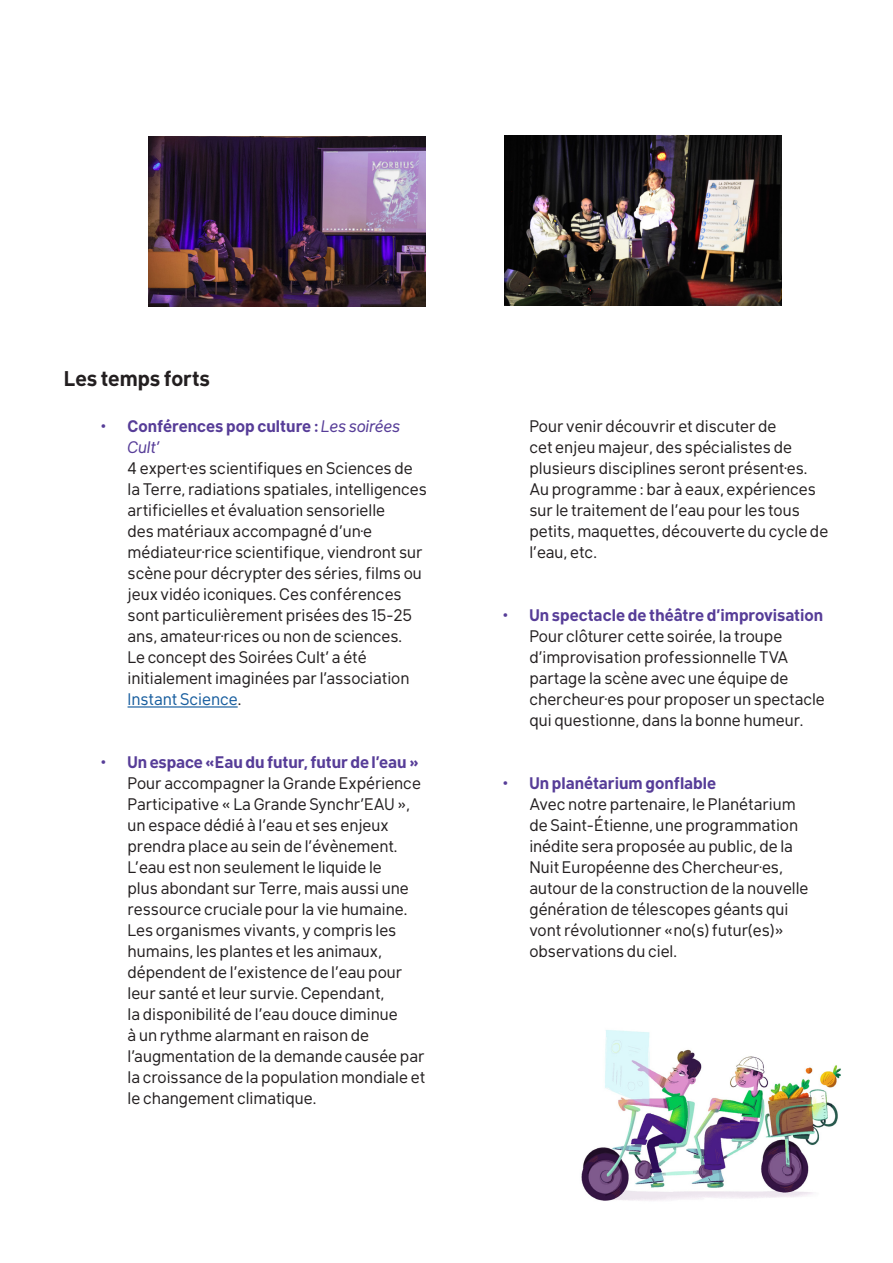
<style>
.page{position:relative;width:893px;height:1263px;background:#fff}
.page>*{position:absolute;margin:0;border:0;box-sizing:border-box;transform-origin:0 0}
.t1{font:700 21px "Klima";color:#231f20}
.t2{font:16.5px/21px "Klima";color:#231f20}
.t3{font:700 16.5px "Klima";letter-spacing:-.005em;color:#573d98}
.s1{font-weight:700;color:#573d98}
.s2{font-style:italic;color:#573d98}
.s3{color:#175d9e}
</style>
<div class="page">
<hr style="left:128px;top:706px;width:110px;height:1px;background:#175d9e">
<img style="left:149px;top:136px;width:276px;height:170px">
<img style="left:505px;top:135px;width:276px;height:170px">
<img style="left:581px;top:1030px;width:260px;height:171px">
<p class="t1" style="left:64px;top:363px;width:148px">Les temps forts</p>
<p class="t2" style="left:128px;top:415px;width:301px;text-indent:-27px"><span class="s1">• Conférences pop culture :</span> <span class="s2">Les soirées Cult’<br></span>4 expert·es scientifiques en Sciences de la Terre, radiations spatiales, intelligences artificielles et évaluation sensorielle<br>des matériaux accompagné d’un·e médiateur·rice scientifique, viendront sur scène pour décrypter des séries, films ou jeux vidéo iconiques. Ces conférences sont particulièrement prisées des 15-25 ans, amateur·rices ou non de sciences.<br>Le concept des Soirées Cult’ a été initialement imaginées par l’association <span class="s3">Instant Science</span>.</p>
<p class="t3" style="left:101px;top:750px;width:320px">• Un espace «Eau du futur, futur de l’eau »</p>
<p class="t2" style="left:128px;top:772px;width:299px">Pour accompagner la Grande Expérience Participative « La Grande Synchr’EAU », un espace dédié à l’eau et ses enjeux prendra place au sein de l’évènement.<br>L’eau est non seulement le liquide le<br>plus abondant sur Terre, mais aussi une ressource cruciale pour la vie humaine.<br>Les organismes vivants, y compris les humains, les plantes et les animaux, dépendent de l’existence de l’eau pour leur santé et leur survie. Cependant,<br>la disponibilité de l’eau douce diminue<br>à un rythme alarmant en raison de l’augmentation de la demande causée par la croissance de la population mondiale et le changement climatique.</p>
<p class="t2" style="left:529px;top:415px;width:300px">Pour venir découvrir et discuter de<br>cet enjeu majeur, des spécialistes de plusieurs disciplines seront présent·es.<br>Au programme : bar à eaux, expériences sur le traitement de l’eau pour les tous petits, maquettes, découverte du cycle de l’eau, etc.</p>
<p class="t2" style="left:529px;top:604px;width:297px;text-indent:-27px"><span class="s1">• Un spectacle de théâtre d’improvisation </span>Pour clôturer cette soirée, la troupe d’improvisation professionnelle TVA partage la scène avec une équipe de chercheur·es pour proposer un spectacle qui questionne, dans la bonne humeur.</p>
<p class="t2" style="left:529px;top:772px;width:281px;text-indent:-27px"><span class="s1">• Un planétarium gonflable<br></span>Avec notre partenaire, le Planétarium de Saint-Étienne, une programmation inédite sera proposée au public, de la Nuit Européenne des Chercheur·es, autour de la construction de la nouvelle génération de télescopes géants qui vont révolutionner «no(s) futur(es)» observations du ciel.</p>
</div>
